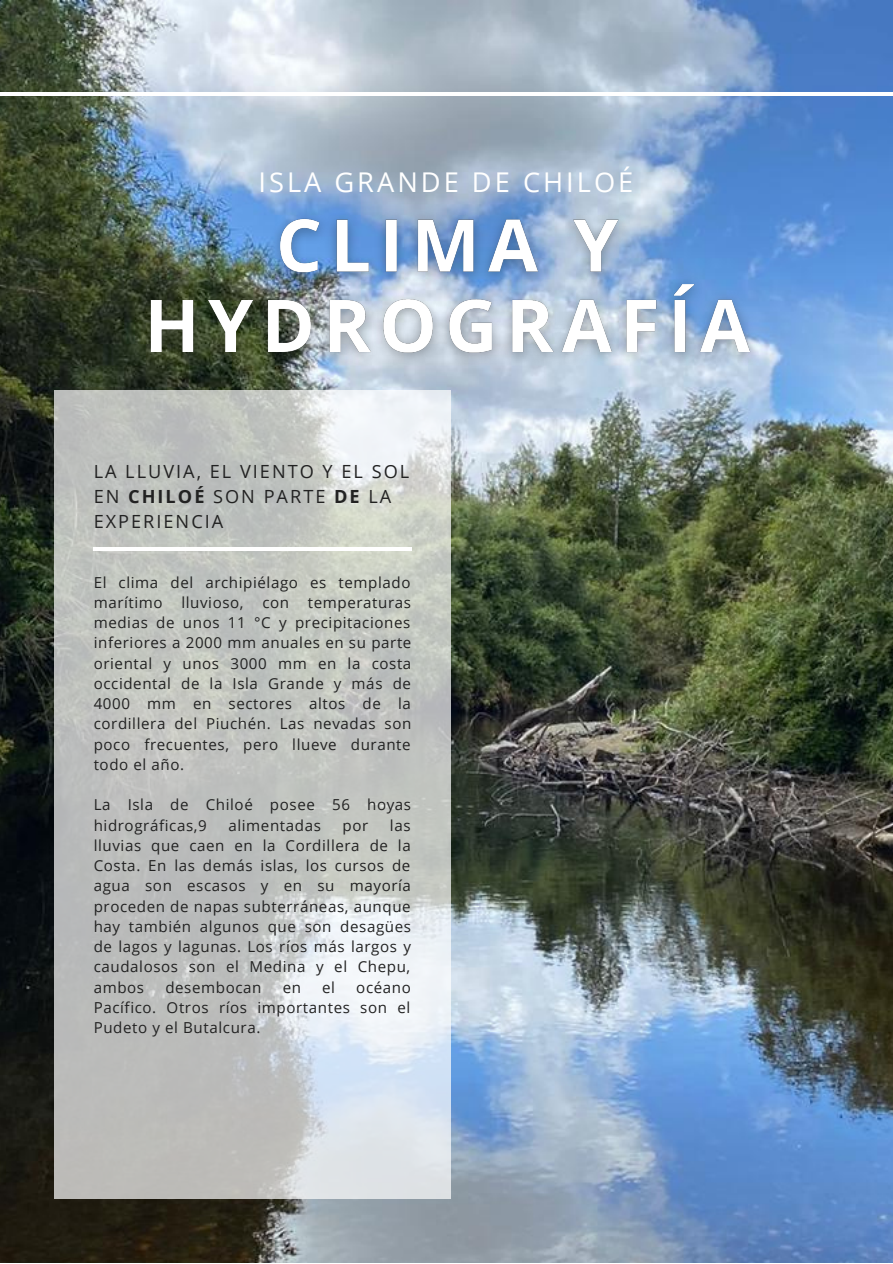
<style>
.page{position:relative;width:893px;height:1264px;background:#fff}
.page>*{position:absolute;margin:0;border:0;box-sizing:border-box;transform-origin:0 0}
.t1{font:27.15px "Open Sans";letter-spacing:.11em;color:#fff}
.t2{font:18.15px/25.2px "Open Sans";letter-spacing:.11em;color:#222}
.t3{font:15.15px/20.2px "Open Sans";letter-spacing:.04em;color:#222;text-align:justify}
.s1{font-weight:700}
</style>
<div class="page">
<img style="left:0;top:0;width:892px;height:1262px">
<img style="left:126px;top:178px;width:649px;height:215px">
<hr style="left:0;top:92px;width:892px;height:4px;background:#fff">
<svg style="left:55px;top:390px;width:395px;height:808px;background:#c4c6c4"></svg>
<hr style="left:94px;top:547px;width:318px;height:3px;background:#fff">
<h1 class="t1" style="left:258px;top:163px;width:376px">ISLA GRANDE DE CHILOÉ</h1>
<p class="t2" style="left:94px;top:458px;width:317px">LA LLUVIA, EL VIENTO Y EL SOL<br>EN <span class="s1">CHILOÉ</span> SON PARTE <span class="s1">DE</span> LA<br>EXPERIENCIA</p>
<p class="t3" style="left:94px;top:571px;width:319px">El clima del archipiélago es templado marítimo lluvioso, con temperaturas medias de unos 11 °C y precipitaciones inferiores a 2000 mm anuales en su parte oriental y unos 3000 mm en la costa occidental de la Isla Grande y más de 4000 mm en sectores altos de la cordillera del Piuchén. Las nevadas son poco frecuentes, pero llueve durante todo el año.</p>
<p class="t3" style="left:94px;top:794px;width:319px">La Isla de Chiloé posee 56 hoyas hidrográficas,9</p>
<p class="t3" style="left:94px;top:814px;width:319px;text-indent:296px">las lluvias que caen en la Cordillera de la Costa. En las demás islas, los cursos de agua son escasos y en su mayoría proceden de napas subterráneas, aunque hay también algunos que son desagües de lagos y lagunas. Los ríos más largos y caudalosos son el Medina y el Chepu, ambos</p>
<p class="t3" style="left:228px;top:814px;width:94px">alimentadas</p>
<p class="t3" style="left:342px;top:814px;width:27px">por</p>
<p class="t3" style="left:94px;top:976px;width:319px;text-indent:262px">océano Pacífico. Otros ríos importantes son el Pudeto y el Butalcura.</p>
<p class="t3" style="left:165px;top:976px;width:98px">desembocan</p>
<p class="t3" style="left:283px;top:976px;width:20px">en</p>
<p class="t3" style="left:322px;top:976px;width:14px">el</p>
</div>
